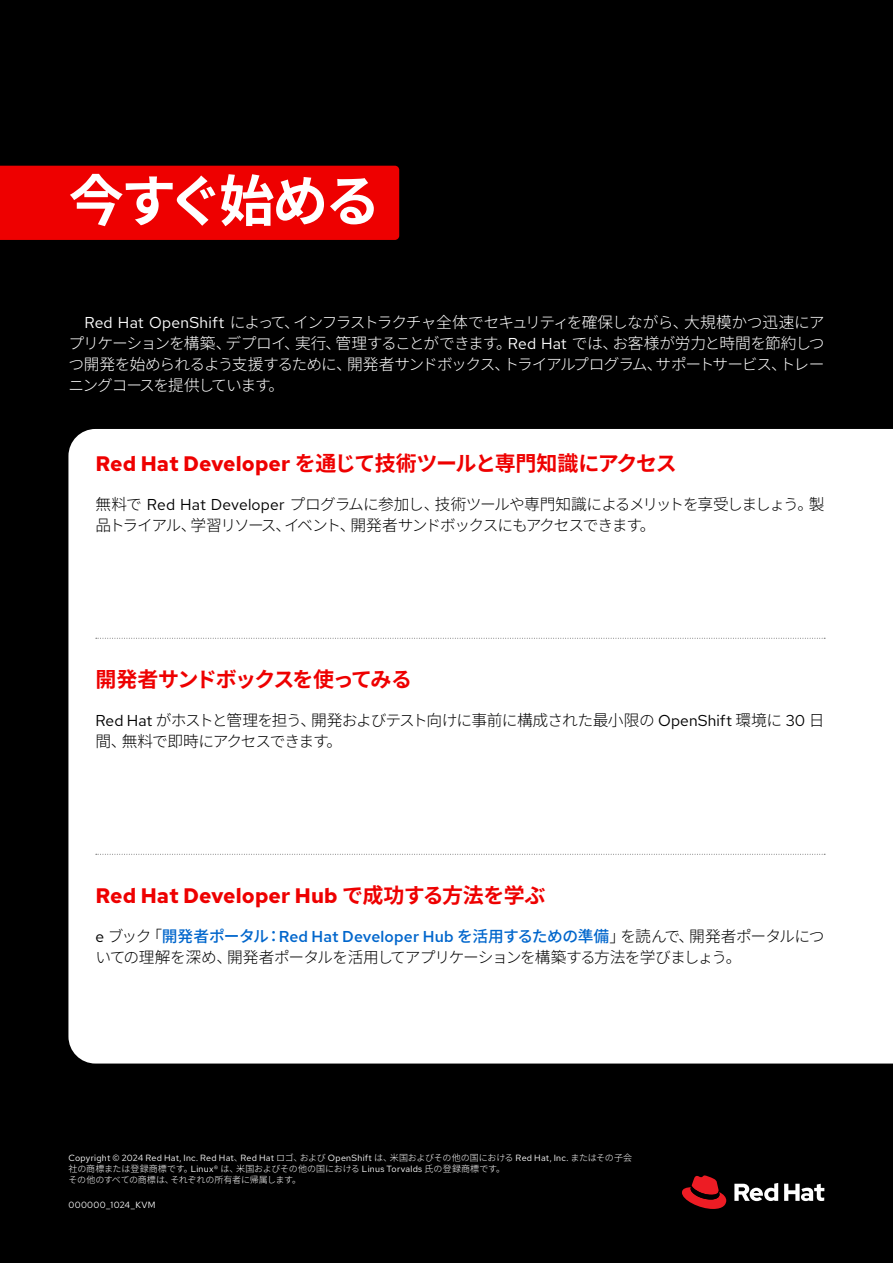
<style>
.page{position:relative;width:893px;height:1263px;background:#000}
.page>*{position:absolute;margin:0;border:0;box-sizing:border-box;transform-origin:0 0}
.t1{font:700 55.5px "Noto Sans JP";letter-spacing:-.055em;color:#fff}
.t2{font:700 21px "Noto Sans JP";letter-spacing:-.06em;color:#e00}
.t3{font:700 21px "Red Hat Text";letter-spacing:.005em;color:#e00}
.t4{font:300 15.75px/21px "Noto Sans JP";letter-spacing:-.065em;color:#000}
.t5{font:300 15.75px/21px "Noto Sans JP";letter-spacing:-.08em;color:#fff;text-align:justify}
.t6{font:9px "Red Hat Text";letter-spacing:.03em;color:#fff}
.t7{font:300 9px/11.2px "Noto Sans JP";letter-spacing:-.01em;color:#fff}
.s1{font-family:"Red Hat Text";font-weight:400}
.s2{font-family:"Red Hat Text"}
.s3{font-family:"Noto Sans JP"}
.s4{font-weight:500;color:#06c}
.s5{font-family:"Red Hat Text";font-weight:500;color:#06c}
.s6{font-family:"Noto Sans JP";font-weight:300}
</style>
<div class="page">
<svg style="left:682px;top:1175px;width:44px;height:34px"></svg>
<svg style="left:734px;top:1183px;width:90px;height:18px"></svg>
<div style="left:0;top:166px;width:399px;height:74px;background:#e00"></div>
<div style="left:68px;top:429px;width:825px;height:634px;background:#fff"></div>
<svg style="left:96px;top:638px;width:729px;height:1px"></svg>
<svg style="left:96px;top:854px;width:729px;height:1px"></svg>
<h1 class="t1" style="left:68px;top:170px;width:314px">今すぐ始める</h1>
<p class="t5" style="left:68px;top:312px;width:758px;text-indent:16px"><span class="s1">Red Hat OpenShift</span> によって、インフラストラクチャ全体でセキュリティを確保しながら、大規模かつ迅速にアプリケーションを構築、デプロイ、実行、管理することができます。<span class="s1">Red Hat</span> では、お客様が労力と時間を節約しつつ開発を始められるよう支援するために、開発者サンドボックス、トライアルプログラム、サポートサービス、トレーニングコースを提供しています。</p>
<h2 class="t2" style="left:95px;top:452px;width:583px"><span class="s2">Red Hat Developer</span> を通じて技術ツールと専門知識にアクセス</h2>
<p class="t4" style="left:95px;top:494px;width:731px">無料で <span class="s1">Red Hat Developer</span> プログラムに参加し、技術ツールや専門知識によるメリットを享受しましょう。製品トライアル、学習リソース、イベント、開発者サンドボックスにもアクセスできます。</p>
<h2 class="t2" style="left:95px;top:668px;width:318px">開発者サンドボックスを使ってみる</h2>
<p class="t4" style="left:95px;top:710px;width:730px"><span class="s1">Red Hat</span> がホストと管理を担う、開発およびテスト向けに事前に構成された最小限の <span class="s1">OpenShift</span> 環境に <span class="s1">30</span> 日間、無料で即時にアクセスできます。</p>
<h2 class="t3" style="left:95px;top:882px;width:451px">Red Hat Developer Hub <span class="s3">で成功する方法を学ぶ</span></h2>
<p class="t4" style="left:95px;top:926px;width:731px"><span class="s1">e</span> ブック「<span class="s4">開発者ポータル：</span><span class="s5">Red Hat Developer Hub</span> <span class="s4">を活用するための準備</span>」を読んで、開発者ポータルについての理解を深め、開発者ポータルを活用してアプリケーションを構築する方法を学びましょう。</p>
<p class="t6" style="left:68px;top:1152px;width:565px">Copyright © 2024 Red Hat, Inc. Red Hat<span class="s6">、</span>Red Hat <span class="s6">ロゴ、および</span> OpenShift <span class="s6">は、米国およびその他の国における</span> Red Hat, Inc. <span class="s6">またはその子会</span></p>
<p class="t7" style="left:68px;top:1163px;width:438px">社の商標または登録商標です。<span class="s1">Linux®</span> は、米国およびその他の国における <span class="s1">Linus Torvalds</span> 氏の登録商標です。その他のすべての商標は、それぞれの所有者に帰属します。</p>
<p class="t6" style="left:68px;top:1199px;width:89px">000000_1024_KVM</p>
</div>
